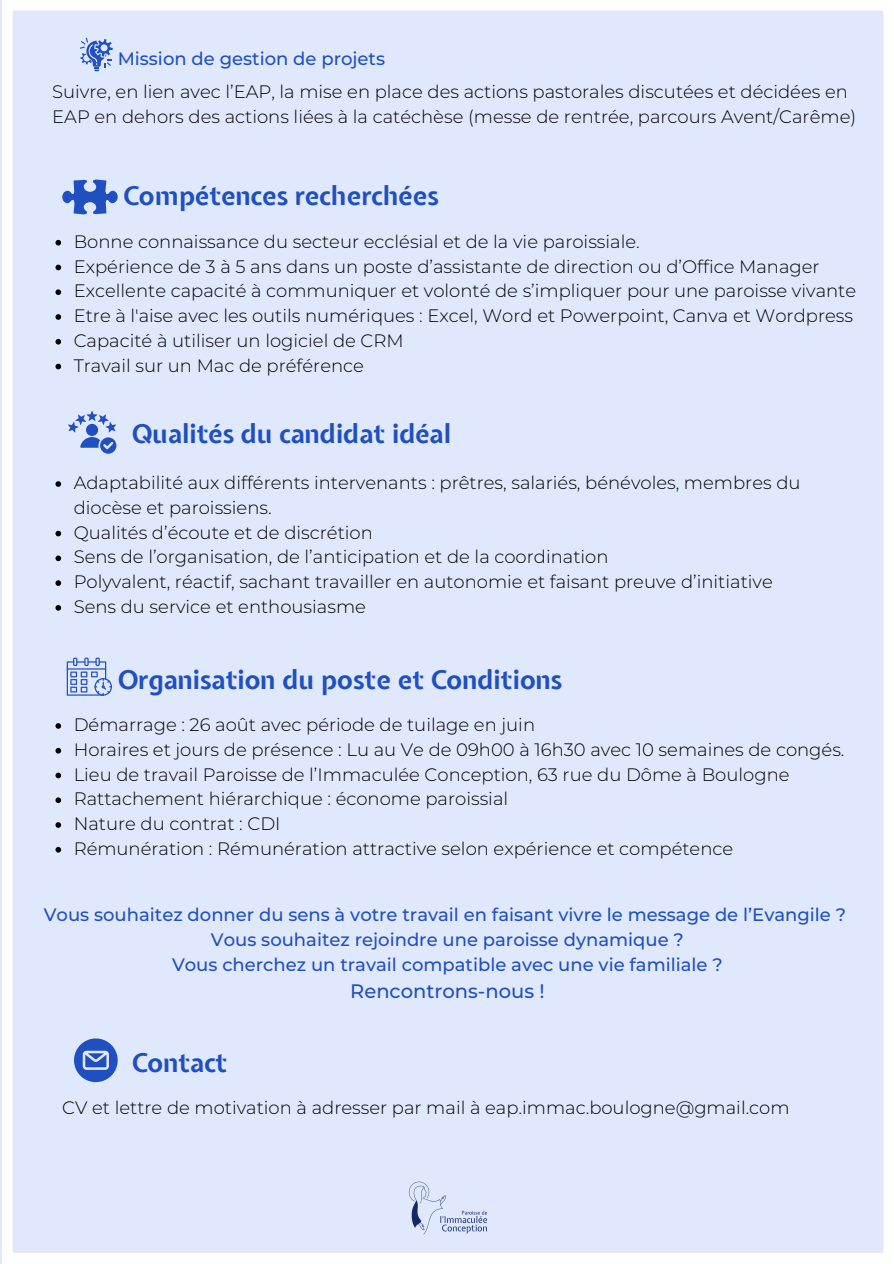
<style>
.page{position:relative;width:894px;height:1264px;background:#fff}
.page>*{position:absolute;margin:0;border:0;box-sizing:border-box;transform-origin:0 0}
.t1{font:700 25.95px "Expletus Sans";color:#2050bf}
.t2{font:500 19.5px "Montserrat";color:#2050bf}
.t3{font:300 18px/24.8px "Montserrat";color:#000}
.t4{font:500 18px/24.8px "Montserrat";color:#2050bf;text-align:center}
</style>
<div class="page">
<div style="left:12px;top:10px;width:872px;height:1243px;background:#e0e8fd"></div>
<img style="left:400px;top:1174px;width:95px;height:66px">
<svg style="left:62px;top:179px;width:55px;height:35px"></svg>
<svg style="left:68px;top:410px;width:48px;height:43px"></svg>
<svg style="left:67px;top:657px;width:45px;height:38px"></svg>
<svg style="left:74px;top:1038px;width:44px;height:44px"></svg>
<svg style="left:55px;top:240px;width:6px;height:5px"></svg>
<svg style="left:55px;top:265px;width:6px;height:5px"></svg>
<svg style="left:55px;top:289px;width:6px;height:6px"></svg>
<svg style="left:55px;top:314px;width:6px;height:6px"></svg>
<svg style="left:55px;top:339px;width:6px;height:5px"></svg>
<svg style="left:55px;top:364px;width:6px;height:5px"></svg>
<svg style="left:55px;top:481px;width:6px;height:6px"></svg>
<svg style="left:55px;top:531px;width:6px;height:5px"></svg>
<svg style="left:55px;top:555px;width:6px;height:6px"></svg>
<svg style="left:55px;top:580px;width:6px;height:6px"></svg>
<svg style="left:55px;top:605px;width:6px;height:5px"></svg>
<svg style="left:55px;top:723px;width:6px;height:5px"></svg>
<svg style="left:55px;top:748px;width:6px;height:5px"></svg>
<svg style="left:55px;top:772px;width:6px;height:6px"></svg>
<svg style="left:55px;top:797px;width:6px;height:6px"></svg>
<svg style="left:55px;top:822px;width:6px;height:5px"></svg>
<svg style="left:55px;top:847px;width:6px;height:5px"></svg>
<svg style="left:80px;top:38px;width:32px;height:33px"></svg>
<p class="t4" style="left:118px;top:46px;width:269px">Mission de gestion de projets</p>
<p class="t3" style="left:52px;top:79px;width:805px">Suivre, en lien avec l’EAP, la mise en place des actions pastorales discutées et décidées en<br>EAP en dehors des actions liées à la catéchèse (messe de rentrée, parcours Avent/Carême)</p>
<p class="t1" style="left:123px;top:182px;width:317px">Compétences recherchées</p>
<h2 class="t3" style="left:74px;top:229px;width:567px">Bonne connaissance du secteur ecclésial et de la vie paroissiale.</h2>
<p class="t3" style="left:74px;top:254px;width:747px">Expérience de 3 à 5 ans dans un poste d’assistante de direction ou d’Office Manager</p>
<p class="t3" style="left:74px;top:278px;width:783px">Excellente capacité à communiquer et volonté de s’impliquer pour une paroisse vivante</p>
<h1 class="t3" style="left:74px;top:303px;width:780px">Etre à l'aise avec les outils numériques : Excel, Word et Powerpoint, Canva et Wordpress</h1>
<p class="t3" style="left:74px;top:328px;width:331px">Capacité à utiliser un logiciel de CRM</p>
<p class="t3" style="left:74px;top:353px;width:292px">Travail sur un Mac de préférence</p>
<h1 class="t1" style="left:132px;top:420px;width:320px">Qualités du candidat idéal</h1>
<p class="t3" style="left:74px;top:470px;width:728px">Adaptabilité aux différents intervenants : prêtres, salariés, bénévoles, membres du diocèse et paroissiens.</p>
<p class="t3" style="left:74px;top:520px;width:300px">Qualités d’écoute et de discrétion</p>
<p class="t3" style="left:74px;top:544px;width:536px">Sens de l’organisation, de l’anticipation et de la coordination</p>
<p class="t3" style="left:74px;top:569px;width:700px">Polyvalent, réactif, sachant travailler en autonomie et faisant preuve d’initiative</p>
<p class="t3" style="left:74px;top:594px;width:294px">Sens du service et enthousiasme</p>
<h1 class="t1" style="left:118px;top:665px;width:446px">Organisation du poste et Conditions</h1>
<p class="t3" style="left:74px;top:712px;width:463px">Démarrage : 26 août avec période de tuilage en juin</p>
<p class="t3" style="left:74px;top:737px;width:772px">Horaires et jours de présence : Lu au Ve de 09h00 à 16h30 avec 10 semaines de congés.</p>
<p class="t3" style="left:74px;top:761px;width:717px">Lieu de travail Paroisse de l’Immaculée Conception, 63 rue du Dôme à Boulogne</p>
<p class="t3" style="left:74px;top:786px;width:436px">Rattachement hiérarchique : économe paroissial</p>
<p class="t3" style="left:74px;top:811px;width:208px">Nature du contrat : CDI</p>
<p class="t3" style="left:74px;top:836px;width:661px">Rémunération : Rémunération attractive selon expérience et compétence</p>
<p class="t4" style="left:44px;top:902px;width:803px">Vous souhaitez donner du sens à votre travail en faisant vivre le message de l’Evangile ?<br>Vous souhaitez rejoindre une paroisse dynamique ?<br>Vous cherchez un travail compatible avec une vie familiale ?</p>
<p class="t2" style="left:350px;top:978px;width:196px">Rencontrons-nous !</p>
<p class="t1" style="left:132px;top:1048px;width:97px">Contact</p>
<p class="t3" style="left:62px;top:1095px;width:728px">CV et lettre de motivation à adresser par mail à eap.immac.boulogne@gmail.com</p>
</div>
